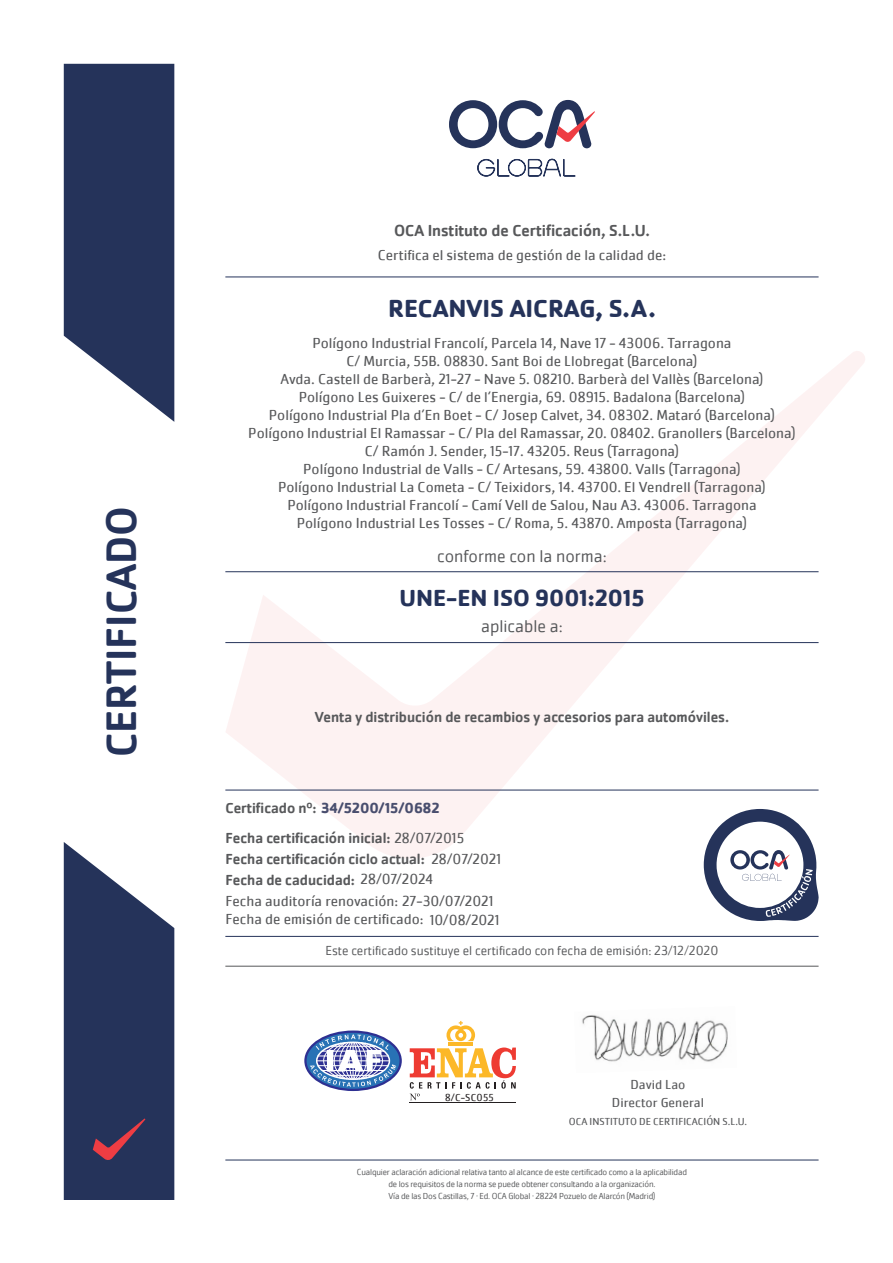
<style>
.page{position:relative;width:893px;height:1263px;background:#fff}
.page>*{position:absolute;margin:0;border:0;box-sizing:border-box;transform-origin:0 0}
.t1{font:500 43.95px "Cachet Pro";color:#25335a}
.t2{font:700 25.5px "Cachet Pro";color:#25335a}
.t3{font:700 24px "Cachet Pro";color:#25335a}
.t4{font:300 18px "Cachet Pro";color:#57585a}
.t5{font:500 16.5px "Cachet Pro";color:#57585a}
.t6{font:15px "Cachet Pro";color:#57585a}
.t7{font:500 15px "Cachet Pro";color:#57585a}
.t8{font:700 15px "Cachet Pro";color:#494e6e}
.t9{font:300 13.5px "Cachet Pro";color:#57585a}
.t10{font:13.5px "Cachet Pro";color:#57585a}
.t11{font:10.5px "Cachet Pro";color:#57585a}
.t12{font:10.5px "Cachet Pro";letter-spacing:.025em;color:#231f20}
.t13{font:300 9px "Cachet Pro";letter-spacing:-.02em;color:#57585a}
.s1{font-weight:500;color:#57585a}
.s2{font-weight:400}
</style>
<div class="page">
<svg style="left:225px;top:351px;width:640px;height:507px"></svg>
<svg style="left:64px;top:64px;width:110px;height:358px"></svg>
<svg style="left:449px;top:100px;width:146px;height:48px"></svg>
<svg style="left:477px;top:159px;width:99px;height:18px"></svg>
<svg style="left:64px;top:842px;width:110px;height:358px"></svg>
<hr style="left:225px;top:277px;width:594px;height:1px;background:#25335a">
<hr style="left:225px;top:642px;width:594px;height:1px;background:#25335a">
<hr style="left:225px;top:571px;width:594px;height:1px;background:#25335a">
<hr style="left:225px;top:1160px;width:594px;height:1px;background:#25335a">
<hr style="left:225px;top:790px;width:594px;height:1px;background:#25335a">
<hr style="left:225px;top:936px;width:594px;height:1px;background:#25335a">
<svg style="left:704px;top:809px;width:115px;height:112px"></svg>
<hr style="left:225px;top:966px;width:594px;height:1px;background:#57585a">
<hr style="left:449px;top:1042px;width:24px;height:4px;background:#fcb828">
<svg style="left:446px;top:1021px;width:29px;height:20px"></svg>
<hr style="left:410px;top:1102px;width:106px;height:1px;background:#231f20">
<svg style="left:410px;top:1047px;width:106px;height:53px"></svg>
<svg style="left:305px;top:1032px;width:96px;height:58px"></svg>
<div style="left:304px;top:1030px;width:98px;height:61px;border:2px solid #2e3092;border-radius:50%"></div>
<svg style="left:310px;top:1034px;width:86px;height:53px"></svg>
<img style="left:582px;top:1015px;width:146px;height:47px">
<p class="t1" style="left:96px;top:757px;width:253px;rotate:-90deg">CERTIFICADO</p>
<p class="t5" style="left:394px;top:221px;width:257px">OCA Instituto de Certificación, S.L.U.</p>
<p class="t6" style="left:378px;top:246px;width:290px">Certifica el sistema de gestión de la calidad de:</p>
<p class="t2" style="left:388px;top:293px;width:269px">RECANVIS AICRAG, S.A.</p>
<p class="t6" style="left:312px;top:334px;width:421px">Polígono Industrial Francolí, Parcela 14, Nave 17 - 43006. Tarragona</p>
<p class="t6" style="left:346px;top:352px;width:352px">C/ Murcia, 55B. 08830. Sant Boi de Llobregat (Barcelona)</p>
<p class="t6" style="left:280px;top:370px;width:485px">Avda. Castell de Barberà, 21-27 - Nave 5. 08210. Barberà del Vallès (Barcelona)</p>
<p class="t6" style="left:299px;top:388px;width:448px">Polígono Les Guixeres - C/ de l’Energia, 69. 08915. Badalona (Barcelona)</p>
<p class="t6" style="left:269px;top:406px;width:508px">Polígono Industrial Pla d’En Boet - C/ Josep Calvet, 34. 08302. Mataró (Barcelona)</p>
<p class="t6" style="left:248px;top:424px;width:549px">Polígono Industrial El Ramassar - C/ Pla del Ramassar, 20. 08402. Granollers (Barcelona)</p>
<p class="t6" style="left:365px;top:442px;width:316px">C/ Ramón J. Sender, 15-17. 43205. Reus (Tarragona)</p>
<p class="t6" style="left:303px;top:460px;width:439px">Polígono Industrial de Valls - C/ Artesans, 59. 43800. Valls (Tarragona)</p>
<p class="t6" style="left:278px;top:478px;width:489px">Polígono Industrial La Cometa - C/ Teixidors, 14. 43700. El Vendrell (Tarragona)</p>
<p class="t6" style="left:287px;top:496px;width:471px">Polígono Industrial Francolí - Camí Vell de Salou, Nau A3. 43006. Tarragona</p>
<p class="t6" style="left:297px;top:514px;width:452px">Polígono Industrial Les Tosses - C/ Roma, 5. 43870. Amposta (Tarragona)</p>
<p class="t4" style="left:437px;top:545px;width:171px">conforme con la norma:</p>
<p class="t3" style="left:399px;top:583px;width:246px">UNE-EN ISO 9001:2015</p>
<p class="t4" style="left:481px;top:615px;width:83px">aplicable a:</p>
<p class="t7" style="left:315px;top:708px;width:416px">Venta y distribución de recambios y accesorios para automóviles.</p>
<p class="t8" style="left:225px;top:798px;width:216px"><span class="s1">Certificado nº:</span> 34/5200/15/0682</p>
<p class="t7" style="left:225px;top:829px;width:240px">Fecha certificación inicial: <span class="s2">28/07/2015</span></p>
<p class="t7" style="left:225px;top:850px;width:277px">Fecha certificación ciclo actual: <span class="s2">28/07/2021</span></p>
<p class="t7" style="left:225px;top:871px;width:209px">Fecha de caducidad: <span class="s2">28/07/2024</span></p>
<p class="t6" style="left:225px;top:892px;width:270px">Fecha auditoría renovación: 27-30/07/2021</p>
<p class="t6" style="left:225px;top:910px;width:276px">Fecha de emisión de certificado: 10/08/2021</p>
<p class="t9" style="left:325px;top:943px;width:394px">Este certificado sustituye el certificado con fecha de emisión: 23/12/2020</p>
<p class="t12" style="left:445px;top:1091px;width:50px">8/C-SC055</p>
<p class="t10" style="left:630px;top:1076px;width:56px">David Lao</p>
<p class="t11" style="left:569px;top:1115px;width:180px">OCA INSTITUTO DE CERTIFICACIÓN S.L.U.</p>
<p class="t10" style="left:612px;top:1094px;width:93px">Director General</p>
<p class="t13" style="left:357px;top:1166px;width:332px">Cualquier aclaración adicional relativa tanto al alcance de este certificado como a la aplicabilidad</p>
<p class="t13" style="left:388px;top:1178px;width:269px">de los requisitos de la norma se puede obtener consultando a la organización.</p>
<p class="t13" style="left:388px;top:1190px;width:268px">Vía de las Dos Castillas, 7 · Ed. OCA Global · 28224 Pozuelo de Alarcón (Madrid)</p>
</div>
